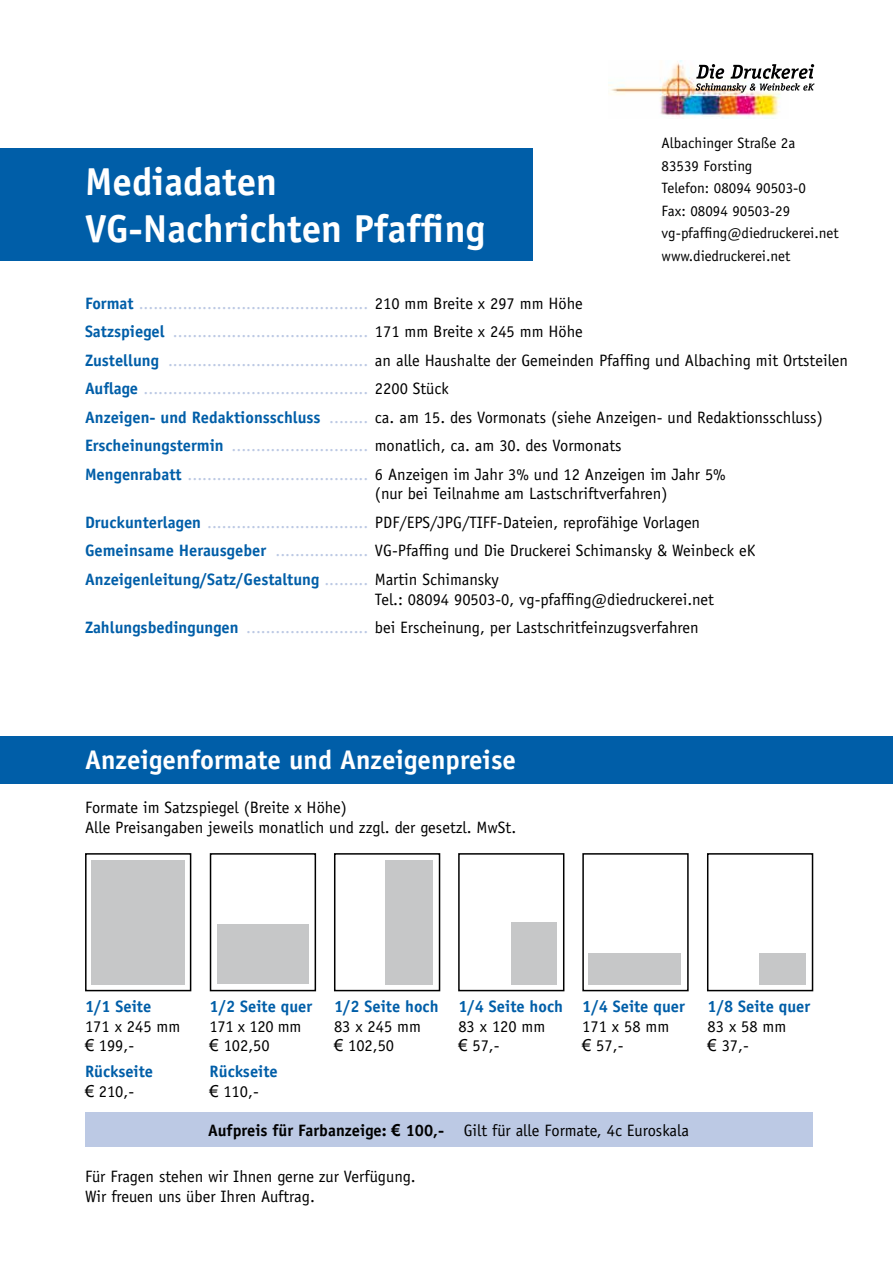
<style>
.page{position:relative;width:893px;height:1263px;background:#fff}
.page>*{position:absolute;margin:0;border:0;box-sizing:border-box;transform-origin:0 0}
.t1{font:700 39px/46.8px "Officina Sans";color:#fff}
.t2{font:700 27px "Officina Sans";color:#fff}
.t3{font:16.5px/19.8px "Officina Sans";color:#000}
.t4{font:16.5px/28.5px "Officina Sans";color:#bcc9e4}
.t5{font:700 16.5px/19.8px "Officina Sans";color:#005ea8}
.t6{font:16.5px/19.8px "Officina Sans";letter-spacing:-.02em;color:#000}
.t7{font:15px/22.5px "Officina Sans";color:#000}
.s1{font-weight:700;color:#005ea8}
.s2{color:#000}
.s3{color:#bcc9e4}
.s4{font-family:"Arial"}
.s5{font-family:"Arial";font-weight:400;color:#000}
.s6{font-weight:400;color:#000}
.s7{font-weight:700}
.s8{font-family:"Arial";font-weight:700}
</style>
<div class="page">
<div style="left:0;top:148px;width:533px;height:112px;background:#005ea8"></div>
<div style="left:85px;top:1112px;width:727px;height:34px;background:#bcc9e4"></div>
<div style="left:0;top:736px;width:893px;height:48px;background:#005ea8"></div>
<div style="left:91px;top:860px;width:93px;height:124px;background:#c6c7c8"></div>
<div style="left:85px;top:853px;width:106px;height:138px;border:2px solid #000"></div>
<div style="left:217px;top:924px;width:92px;height:59px;background:#c6c7c8"></div>
<div style="left:210px;top:853px;width:106px;height:138px;border:2px solid #000"></div>
<div style="left:386px;top:860px;width:47px;height:124px;background:#c6c7c8"></div>
<div style="left:334px;top:853px;width:106px;height:138px;border:2px solid #000"></div>
<div style="left:588px;top:952px;width:93px;height:32px;background:#c6c7c8"></div>
<div style="left:582px;top:853px;width:107px;height:138px;border:2px solid #000"></div>
<div style="left:511px;top:922px;width:46px;height:62px;background:#c6c7c8"></div>
<div style="left:458px;top:853px;width:106px;height:138px;border:2px solid #000"></div>
<div style="left:760px;top:952px;width:46px;height:32px;background:#c6c7c8"></div>
<div style="left:707px;top:853px;width:106px;height:138px;border:2px solid #000"></div>
<img style="left:608px;top:61px;width:172px;height:58px">
<svg style="left:696px;top:64px;width:118px;height:29px"></svg>
<h1 class="t1" style="left:85px;top:158px;width:402px">Mediadaten<br>VG-Nachrichten Pfaffing</h1>
<p class="t7" style="left:662px;top:132px;width:179px">Albachinger Straße 2a<br>83539 Forsting<br>Telefon: 08094 90503-0<br>Fax: 08094 90503-29 vg-pfaffing@diedruckerei.net www.diedruckerei.net</p>
<p class="t4" style="left:85px;top:289px;width:765px"><span class="s1">Format</span> ............................................... <span class="s2">210 mm Breite x 297 mm Höhe<br></span><span class="s1">Satzspiegel</span> ........................................ <span class="s2">171 mm Breite x 245 mm Höhe<br></span><span class="s1">Zustellung</span> ......................................... <span class="s2">an alle Haushalte der Gemeinden Pfaffing und Albaching mit Ortsteilen </span><span class="s1">Auflage</span> .............................................. <span class="s2">2200 Stück<br></span><span class="s1">Anzeigen- und Redaktionsschluss</span> ........ <span class="s2">ca. am 15. des Vormonats (siehe Anzeigen- und Redaktionsschluss)<br></span><span class="s1">Erscheinungstermin</span> ............................ <span class="s2">monatlich, ca. am 30. des Vormonats<br></span><span class="s1">Mengenrabatt</span> ..................................... <span class="s2">6 Anzeigen im Jahr 3% und 12 Anzeigen im Jahr 5%</span></p>
<p class="t3" style="left:85px;top:479px;width:672px;line-height:28.5px;text-indent:290px">(nur bei Teilnahme am Lastschriftverfahren)<br><span class="s1">Druckunterlagen</span> <span class="s3">.................................</span> PDF/EPS/JPG/TIFF-Dateien, reprofähige Vorlagen <span class="s1">Gemeinsame Herausgeber</span> <span class="s3">...................</span> VG-Pfaffing und Die Druckerei Schimansky &amp; Weinbeck eK <span class="s1">Anzeigenleitung/Satz/Gestaltung</span> <span class="s3">.........</span> Martin Schimansky</p>
<p class="t3" style="left:85px;top:585px;width:630px;line-height:28.5px;text-indent:290px">Tel.: 08094 90503-0, vg-pfaffing@diedruckerei.net<br><span class="s1">Zahlungsbedingungen</span> <span class="s3">.........................</span> bei Erscheinung, per Lastschritfeinzugsverfahren</p>
<h2 class="t2" style="left:85px;top:743px;width:433px">Anzeigenformate und Anzeigenpreise</h2>
<p class="t3" style="left:85px;top:798px;width:433px">Formate im Satzspiegel (Breite x Höhe)<br>Alle Preisangaben jeweils monatlich und zzgl. der gesetzl. MwSt.</p>
<p class="t5" style="left:85px;top:996px;width:68px">1/1 Seite</p>
<p class="t3" style="left:85px;top:1016px;width:97px">171 x 245 mm <span class="s4">€</span> 199,-</p>
<p class="t5" style="left:85px;top:1061px;width:70px">Rückseite <span class="s5">€</span> <span class="s6">210,-</span></p>
<p class="t5" style="left:210px;top:996px;width:104px">1/2 Seite quer</p>
<p class="t6" style="left:210px;top:1016px;width:93px">171 x 120 mm <span class="s4">€</span> 102,50</p>
<p class="t5" style="left:210px;top:1061px;width:70px">Rückseite <span class="s5">€</span> <span class="s6">110,-</span></p>
<p class="t5" style="left:334px;top:996px;width:106px">1/2 Seite hoch</p>
<p class="t3" style="left:334px;top:1016px;width:89px">83 x 245 mm <span class="s4">€</span> 102,50</p>
<p class="t5" style="left:458px;top:996px;width:106px">1/4 Seite hoch</p>
<p class="t3" style="left:458px;top:1016px;width:89px">83 x 120 mm <span class="s4">€</span> 57,-</p>
<p class="t5" style="left:582px;top:996px;width:104px">1/4 Seite quer</p>
<p class="t3" style="left:582px;top:1016px;width:89px">171 x 58 mm <span class="s4">€</span> 57,-</p>
<p class="t3" style="left:208px;top:1120px;width:482px"><span class="s7">Aufpreis für Farbanzeige:</span> <span class="s8">€</span> <span class="s7">100,-</span> Gilt für alle Formate, 4c Euroskala</p>
<p class="t3" style="left:85px;top:1167px;width:332px">Für Fragen stehen wir Ihnen gerne zur Verfügung.<br>Wir freuen uns über Ihren Auftrag.</p>
<p class="t5" style="left:708px;top:996px;width:104px">1/8 Seite quer</p>
<p class="t3" style="left:708px;top:1016px;width:80px">83 x 58 mm <span class="s4">€</span> 37,-</p>
</div>
